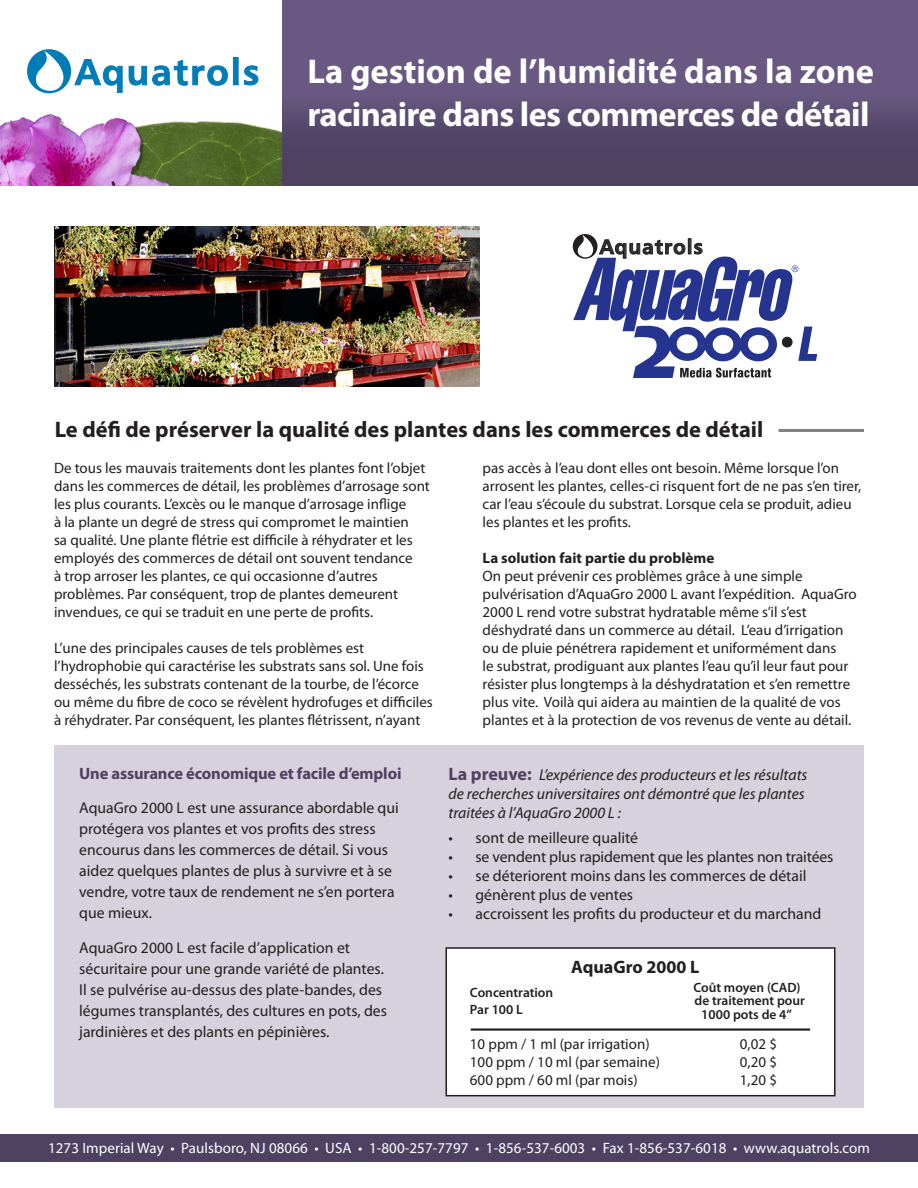
<style>
.page{position:relative;width:918px;height:1188px;background:#fff}
.page>*{position:absolute;margin:0;border:0;box-sizing:border-box;transform-origin:0 0}
.t1{font:700 34.5px/43.5px "Myriad Pro";letter-spacing:-.02em;color:#fff}
.t2{font:700 22.5px "Myriad Pro";color:#231f20}
.t3{font:20.4px "Humanist 777 BT Bold B";letter-spacing:.05em;color:#2e2f2e}
.t4{font:700 18px "Myriad Pro";color:#231f20}
.t5{font:700 16.5px "Myriad Pro";letter-spacing:-.01em;color:#4e4162}
.t6{font:15.75px/21px "Myriad Pro";color:#231f20}
.t7{font:italic 15.75px/18.9px "Myriad Pro";color:#231f20}
.t8{font:15px/18px "Myriad Pro";color:#231f20}
.t9{font:15px "Myriad Pro";letter-spacing:.005em;color:#fff}
.t10{font:700 15px "Myriad Pro";color:#231f20}
.t11{font:600 13.5px/13.5px "Myriad Pro";color:#231f20}
.s1{font-weight:700;font-style:normal;font-size:18px;color:#4e4162}
</style>
<div class="page">
<div style="left:269px;top:0;width:649px;height:186px;background:linear-gradient(to bottom,#72618c,#4d4061)"></div>
<img style="left:0;top:0;width:282px;height:186px">
<svg style="left:74px;top:59px;width:49px;height:34px"></svg>
<svg style="left:129px;top:60px;width:99px;height:26px"></svg>
<div style="left:233px;top:57px;width:5px;height:28px;background:#007cb6"></div>
<svg style="left:244px;top:65px;width:14px;height:20px"></svg>
<div style="left:27px;top:49px;width:44px;height:44px;background:#007cb6;border-radius:50%"></div>
<svg style="left:36px;top:51px;width:28px;height:40px"></svg>
<div style="left:54px;top:746px;width:810px;height:362px;background:#d7d1dd"></div>
<hr style="left:778px;top:429px;width:86px;height:3px;background:#808285">
<svg style="left:573px;top:235px;width:244px;height:143px"></svg>
<div style="left:0;top:1134px;width:918px;height:27px;background:#4e4162"></div>
<img style="left:54px;top:226px;width:426px;height:161px">
<div style="left:446px;top:948px;width:389px;height:148px;background:#fff"></div>
<hr style="left:471px;top:1028px;width:339px;height:3px;background:#231f20">
<div style="left:446px;top:947px;width:390px;height:149px;border:2px solid #231f20"></div>
<p class="t1" style="left:308px;top:48px;width:568px">La gestion de l’humidité dans la zone racinaire dans les commerces de détail</p>
<p class="t3" style="left:600px;top:234px;width:105px">Aquatrols</p>
<p class="t2" style="left:55px;top:415px;width:710px">Le défi de préserver la qualité des plantes dans les commerces de détail</p>
<p class="t8" style="left:54px;top:459px;width:377px">De tous les mauvais traitements dont les plantes font l’objet dans les commerces de détail, les problèmes d’arrosage sont les plus courants. L’excès ou le manque d’arrosage inflige<br>à la plante un degré de stress qui compromet le maintien<br>sa qualité. Une plante flétrie est difficile à réhydrater et les employés des commerces de détail ont souvent tendance<br>à trop arroser les plantes, ce qui occasionne d’autres problèmes. Par conséquent, trop de plantes demeurent invendues, ce qui se traduit en une perte de profits.</p>
<p class="t8" style="left:54px;top:639px;width:380px">L’une des principales causes de tels problèmes est l’hydrophobie qui caractérise les substrats sans sol. Une fois desséchés, les substrats contenant de la tourbe, de l’écorce ou même du fibre de coco se révèlent hydrofuges et difficiles à réhydrater. Par conséquent, les plantes flétrissent, n’ayant</p>
<p class="t5" style="left:79px;top:763px;width:324px">Une assurance économique et facile d’emploi</p>
<p class="t6" style="left:79px;top:797px;width:321px">AquaGro 2000 L est une assurance abordable qui protégera vos plantes et vos profits des stress encourus dans les commerces de détail. Si vous aidez quelques plantes de plus à survivre et à se vendre, votre taux de rendement ne s’en portera que mieux.</p>
<p class="t6" style="left:79px;top:937px;width:309px">AquaGro 2000 L est facile d’application et sécuritaire pour une grande variété de plantes.<br>Il se pulvérise au-dessus des plate-bandes, des légumes transplantés, des cultures en pots, des jardinières et des plants en pépinières.</p>
<p class="t8" style="left:483px;top:459px;width:380px">pas accès à l’eau dont elles ont besoin. Même lorsque l’on arrosent les plantes, celles-ci risquent fort de ne pas s’en tirer, car l’eau s’écoule du substrat. Lorsque cela se produit, adieu les plantes et les profits.</p>
<p class="t10" style="left:483px;top:548px;width:233px">La solution fait partie du problème</p>
<p class="t8" style="left:483px;top:567px;width:376px">On peut prévenir ces problèmes grâce à une simple pulvérisation d’AquaGro 2000 L avant l’expédition. AquaGro 2000 L rend votre substrat hydratable même s’il s’est déshydraté dans un commerce au détail. L’eau d’irrigation ou de pluie pénétrera rapidement et uniformément dans<br>le substrat, prodiguant aux plantes l’eau qu’il leur faut pour résister plus longtemps à la déshydratation et s’en remettre plus vite. Voilà qui aidera au maintien de la qualité de vos plantes et à la protection de vos revenus de vente au détail.</p>
<p class="t7" style="left:448px;top:765px;width:360px"><span class="s1">La preuve:</span> L’expérience des producteurs et les résultats de recherches universitaires ont démontré que les plantes traitées à l’AquaGro 2000 L :</p>
<p class="t6" style="left:448px;top:827px;width:191px">• sont de meilleure qualité</p>
<p class="t6" style="left:448px;top:846px;width:386px">• se vendent plus rapidement que les plantes non traitées</p>
<p class="t6" style="left:448px;top:865px;width:359px">• se déteriorent moins dans les commerces de détail</p>
<p class="t6" style="left:448px;top:884px;width:186px">• génèrent plus de ventes</p>
<p class="t6" style="left:448px;top:903px;width:374px">• accroissent les profits du producteur et du marchand</p>
<p class="t4" style="left:571px;top:956px;width:130px">AquaGro 2000 L</p>
<p class="t11" style="left:470px;top:984px;width:85px;line-height:16.2px">Concentration<br>Par 100 L</p>
<p class="t11" style="left:693px;top:980px;width:113px;text-align:center">Coût moyen (CAD) de traitement pour<br>1000 pots de 4”</p>
<p class="t8" style="left:470px;top:1035px;width:181px">10 ppm / 1 ml (par irrigation)</p>
<p class="t8" style="left:740px;top:1035px;width:39px">0,02 $</p>
<p class="t8" style="left:470px;top:1053px;width:192px">100 ppm / 10 ml (par semaine)</p>
<p class="t8" style="left:740px;top:1053px;width:39px">0,20 $</p>
<p class="t8" style="left:470px;top:1071px;width:169px">600 ppm / 60 ml (par mois)</p>
<p class="t8" style="left:740px;top:1071px;width:39px">1,20 $</p>
<p class="t9" style="left:48px;top:1138px;width:823px">1273 Imperial Way • Paulsboro, NJ 08066 • USA • 1-800-257-7797 • 1-856-537-6003 • Fax 1-856-537-6018 • www.aquatrols.com</p>
</div>
